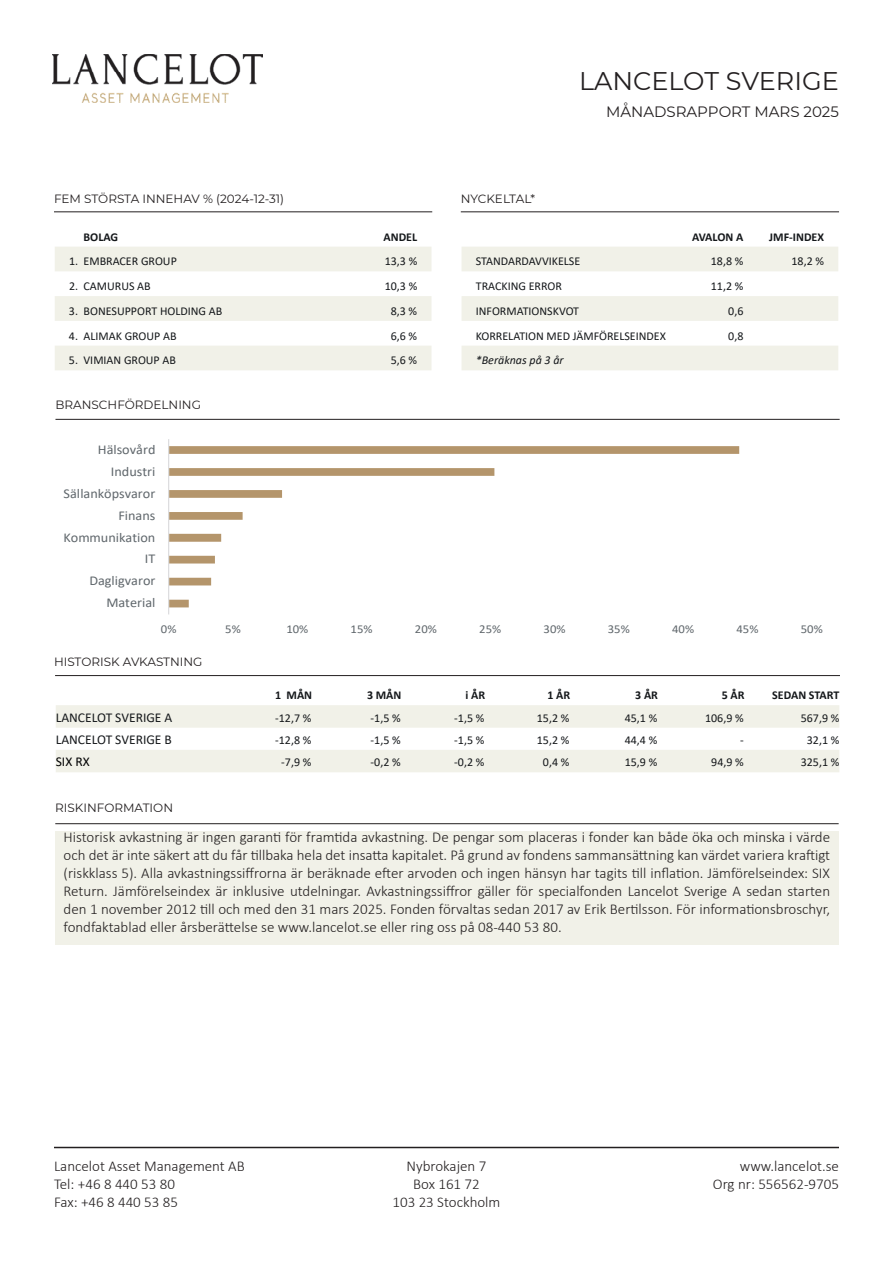
<style>
.page{position:relative;width:893px;height:1263px;background:#fff}
.page>*{position:absolute;margin:0;border:0;box-sizing:border-box;transform-origin:0 0}
.t1{font:25.5px "Montserrat";color:#231f20}
.t2{font:300 15px/18px "Calibri";color:#231f20}
.t3{font:15px "Montserrat";color:#231f20}
.t4{font:13.5px "Calibri";color:#60676c;scale:1.05 1}
.t5{font:13.5px "Calibri";color:#14171a}
.t6{font:13.5px "Calibri";color:#000001}
.t7{font:12px "Calibri";color:#14171a}
.t8{font:12px "Montserrat";color:#231f20}
.t9{font:700 12px "Calibri";color:#14171a}
.t10{font:12px "Calibri";color:#60676c;scale:1.05 1}
.t11{font:italic 12px "Calibri";color:#14171a}
</style>
<div class="page">
<hr style="left:54px;top:1147px;width:785px;height:1px;background:#231f20">
<svg style="left:55px;top:247px;width:376px;height:123px;fill:#f1f1e8"></svg>
<hr style="left:54px;top:211px;width:378px;height:1px;background:#231f20">
<svg style="left:462px;top:247px;width:376px;height:123px;fill:#f1f1e8"></svg>
<hr style="left:461px;top:211px;width:378px;height:1px;background:#231f20">
<hr style="left:55px;top:419px;width:785px;height:1px;background:#231f20">
<div style="left:56px;top:705px;width:783px;height:23px;background:#f1f1e8"></div>
<div style="left:56px;top:750px;width:783px;height:22px;background:#f1f1e8"></div>
<hr style="left:55px;top:675px;width:785px;height:1px;background:#231f20">
<div style="left:55px;top:831px;width:784px;height:114px;background:#f1f1e8"></div>
<hr style="left:55px;top:823px;width:784px;height:1px;background:#231f20">
<img style="left:53px;top:54px;width:209px;height:49px">
<svg style="left:169px;top:446px;width:570px;height:161px"></svg>
<hr style="left:168px;top:439px;width:1px;height:175px;background:#dbdbdd">
<h1 class="t1" style="left:579px;top:63px;width:261px">LANCELOT SVERIGE</h1>
<p class="t8" style="left:54px;top:190px;width:232px">FEM STÖRSTA INNEHAV % (2024-12-31)</p>
<p class="t9" style="left:84px;top:228px;width:36px">BOLAG</p>
<p class="t9" style="left:384px;top:228px;width:35px">ANDEL</p>
<p class="t7" style="left:69px;top:253px;width:109px">1. EMBRACER GROUP</p>
<p class="t7" style="left:385px;top:253px;width:34px">13,3 %</p>
<p class="t7" style="left:69px;top:278px;width:83px">2. CAMURUS AB</p>
<p class="t7" style="left:385px;top:278px;width:34px">10,3 %</p>
<p class="t7" style="left:69px;top:303px;width:155px">3. BONESUPPORT HOLDING AB</p>
<p class="t7" style="left:391px;top:303px;width:28px">8,3 %</p>
<p class="t7" style="left:69px;top:327px;width:109px">4. ALIMAK GROUP AB</p>
<p class="t7" style="left:391px;top:327px;width:28px">6,6 %</p>
<p class="t7" style="left:69px;top:352px;width:109px">5. VIMIAN GROUP AB</p>
<p class="t7" style="left:391px;top:352px;width:28px">5,6 %</p>
<p class="t8" style="left:55px;top:396px;width:147px">BRANSCHFÖRDELNING</p>
<p class="t4" style="left:98px;top:440px;width:56px">Hälsovård</p>
<p class="t4" style="left:111px;top:462px;width:44px">Industri</p>
<p class="t4" style="left:64px;top:484px;width:89px">Sällanköpsvaror</p>
<p class="t4" style="left:118px;top:506px;width:37px">Finans</p>
<p class="t4" style="left:63px;top:528px;width:89px">Kommunikation</p>
<p class="t4" style="left:145px;top:550px;width:12px">IT</p>
<p class="t4" style="left:89px;top:571px;width:65px">Dagligvaror</p>
<p class="t4" style="left:106px;top:593px;width:48px">Material</p>
<p class="t8" style="left:461px;top:190px;width:76px">NYCKELTAL*</p>
<p class="t3" style="left:606px;top:101px;width:234px">MÅNADSRAPPORT MARS 2025</p>
<p class="t9" style="left:692px;top:228px;width:53px">AVALON A</p>
<p class="t9" style="left:769px;top:228px;width:56px">JMF-INDEX</p>
<p class="t7" style="left:476px;top:253px;width:106px">STANDARDAVVIKELSE</p>
<p class="t7" style="left:711px;top:253px;width:34px">18,8 %</p>
<p class="t7" style="left:791px;top:253px;width:34px">18,2 %</p>
<p class="t7" style="left:476px;top:278px;width:88px">TRACKING ERROR</p>
<p class="t7" style="left:711px;top:278px;width:34px">11,2 %</p>
<p class="t7" style="left:476px;top:303px;width:105px">INFORMATIONSKVOT</p>
<p class="t7" style="left:728px;top:303px;width:17px">0,6</p>
<p class="t7" style="left:476px;top:327px;width:192px">KORRELATION MED JÄMFÖRELSEINDEX</p>
<p class="t7" style="left:728px;top:327px;width:17px">0,8</p>
<p class="t11" style="left:476px;top:352px;width:89px">*Beräknas på 3 år</p>
<p class="t10" style="left:161px;top:621px;width:16px">0%</p>
<p class="t10" style="left:225px;top:621px;width:16px">5%</p>
<p class="t10" style="left:286px;top:621px;width:22px">10%</p>
<p class="t10" style="left:351px;top:621px;width:22px">15%</p>
<p class="t10" style="left:415px;top:621px;width:22px">20%</p>
<p class="t10" style="left:479px;top:621px;width:22px">25%</p>
<p class="t10" style="left:544px;top:621px;width:22px">30%</p>
<p class="t10" style="left:608px;top:621px;width:22px">35%</p>
<p class="t10" style="left:672px;top:621px;width:22px">40%</p>
<p class="t10" style="left:736px;top:621px;width:22px">45%</p>
<p class="t10" style="left:801px;top:621px;width:22px">50%</p>
<p class="t8" style="left:54px;top:654px;width:150px">HISTORISK AVKASTNING</p>
<p class="t9" style="left:275px;top:687px;width:39px">1 MÅN</p>
<p class="t9" style="left:367px;top:687px;width:36px">3 MÅN</p>
<p class="t9" style="left:465px;top:687px;width:21px">i ÅR</p>
<p class="t9" style="left:547px;top:687px;width:24px">1 ÅR</p>
<p class="t9" style="left:635px;top:687px;width:24px">3 ÅR</p>
<p class="t9" style="left:722px;top:687px;width:24px">5 ÅR</p>
<p class="t9" style="left:772px;top:687px;width:69px">SEDAN START</p>
<p class="t5" style="left:56px;top:708px;width:118px">LANCELOT SVERIGE A</p>
<p class="t7" style="left:275px;top:709px;width:38px">-12,7 %</p>
<p class="t7" style="left:371px;top:709px;width:32px">-1,5 %</p>
<p class="t7" style="left:454px;top:709px;width:32px">-1,5 %</p>
<p class="t7" style="left:537px;top:709px;width:34px">15,2 %</p>
<p class="t7" style="left:625px;top:709px;width:34px">45,1 %</p>
<p class="t7" style="left:705px;top:709px;width:40px">106,9 %</p>
<p class="t7" style="left:801px;top:709px;width:40px">567,9 %</p>
<p class="t5" style="left:56px;top:730px;width:118px">LANCELOT SVERIGE B</p>
<p class="t7" style="left:275px;top:731px;width:38px">-12,8 %</p>
<p class="t7" style="left:371px;top:731px;width:32px">-1,5 %</p>
<p class="t7" style="left:454px;top:731px;width:32px">-1,5 %</p>
<p class="t7" style="left:537px;top:731px;width:34px">15,2 %</p>
<p class="t7" style="left:625px;top:731px;width:34px">44,4 %</p>
<p class="t7" style="left:740px;top:731px;width:5px">-</p>
<p class="t7" style="left:807px;top:731px;width:34px">32,1 %</p>
<p class="t6" style="left:56px;top:752px;width:35px">SIX RX</p>
<p class="t7" style="left:281px;top:754px;width:32px">-7,9 %</p>
<p class="t7" style="left:371px;top:754px;width:32px">-0,2 %</p>
<p class="t7" style="left:454px;top:754px;width:32px">-0,2 %</p>
<p class="t7" style="left:543px;top:754px;width:28px">0,4 %</p>
<p class="t7" style="left:625px;top:754px;width:34px">15,9 %</p>
<p class="t7" style="left:711px;top:754px;width:34px">94,9 %</p>
<p class="t7" style="left:801px;top:754px;width:40px">325,1 %</p>
<p class="t8" style="left:55px;top:799px;width:119px">RISKINFORMATION</p>
<p class="t2" style="left:64px;top:828px;width:768px;text-align:justify">Historisk avkastning är ingen garanti för framtida avkastning. De pengar som placeras i fonder kan både öka och minska i värde och det är inte säkert att du får tillbaka hela det insatta kapitalet. På grund av fondens sammansättning kan värdet variera kraftigt (riskklass 5). Alla avkastningssiffrorna är beräknade efter arvoden och ingen hänsyn har tagits till inflation. Jämförelseindex: SIX Return. Jämförelseindex är inklusive utdelningar. Avkastningssiffror gäller för specialfonden Lancelot Sverige A sedan starten den 1 november 2012 till och med den 31 mars 2025. Fonden förvaltas sedan 2017 av Erik Bertilsson. För informationsbroschyr, fondfaktablad eller årsberättelse se www.lancelot.se eller ring oss på 08-440 53 80.</p>
<p class="t2" style="left:54px;top:1157px;width:192px">Lancelot Asset Management AB<br>Tel: +46 8 440 53 80<br>Fax: +46 8 440 53 85</p>
<p class="t2" style="left:392px;top:1157px;width:109px;text-align:center">Nybrokajen 7<br>Box 161 72<br>103 23 Stockholm</p>
<p class="t2" style="left:713px;top:1157px;width:128px;text-align:right">www.lancelot.se<br>Org nr: 556562-9705</p>
</div>
